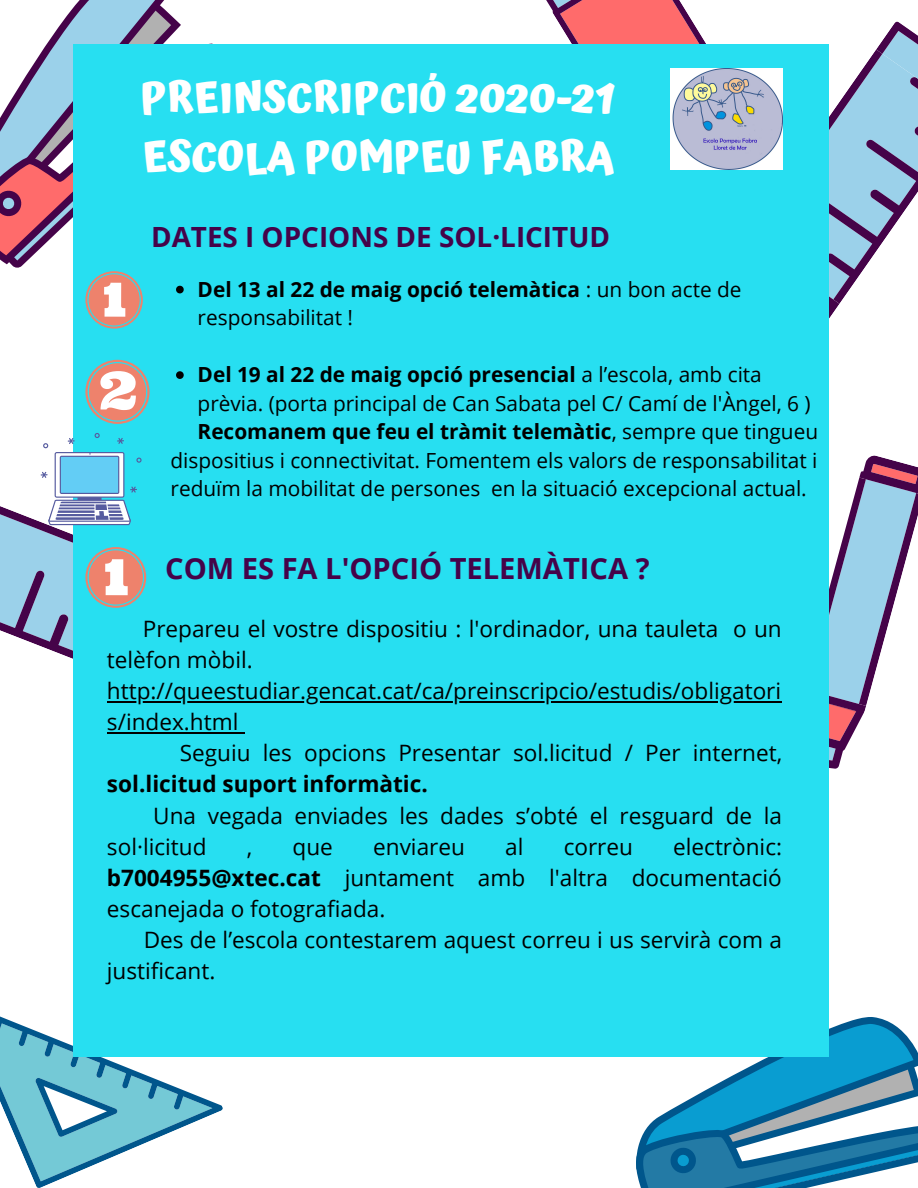
<style>
.page{position:relative;width:918px;height:1188px;background:#fff}
.page>*{position:absolute;margin:0;border:0;box-sizing:border-box;transform-origin:0 0}
.t1{font:700 42px/58.5px "Atma";color:#fff}
.t2{font:700 29.1px "Open Sans";color:#450349}
.t3{font:700 27.9px "Open Sans";color:#450349}
.t4{font:22.5px/31px "Open Sans";color:#000}
.t5{font:700 22.5px "Open Sans";color:#000}
.t6{font:20.85px "Open Sans";color:#000}
.t7{font:700 20.85px/28.5px "Open Sans";color:#000}
.s1{font-weight:400}
.s2{font-weight:700}
</style>
<div class="page">
<svg style="left:546px;top:0;width:372px;height:319px"></svg>
<svg style="left:829px;top:455px;width:89px;height:314px"></svg>
<svg style="left:0;top:43px;width:213px;height:225px"></svg>
<svg style="left:0;top:0;width:185px;height:229px"></svg>
<svg style="left:0;top:1016px;width:224px;height:172px"></svg>
<svg style="left:614px;top:1017px;width:304px;height:41px;fill:#099dd1"></svg>
<svg style="left:636px;top:1058px;width:282px;height:130px"></svg>
<div style="left:73px;top:44px;width:756px;height:1012px;background:#27dff1"></div>
<img style="left:671px;top:69px;width:111px;height:101px">
<svg style="left:85px;top:271px;width:58px;height:58px"></svg>
<svg style="left:176px;top:286px;width:8px;height:7px"></svg>
<svg style="left:176px;top:371px;width:8px;height:8px"></svg>
<hr style="left:107px;top:701px;width:675px;height:1px;background:#000">
<hr style="left:107px;top:732px;width:137px;height:2px;background:#000">
<svg style="left:85px;top:360px;width:65px;height:64px"></svg>
<svg style="left:0;top:433px;width:237px;height:270px"></svg>
<h1 class="t1" style="left:140px;top:68px;width:477px">PREINSCRIPCIÓ 2020-21<br>ESCOLA POMPEU FABRA</h1>
<p class="t3" style="left:151px;top:217px;width:460px">DATES I OPCIONS DE SOL·LICITUD</p>
<p class="t7" style="left:198px;top:274px;width:546px">Del 13 al 22 de maig opció telemàtica <span class="s1">: un bon acte de responsabilitat !</span></p>
<p class="t7" style="left:198px;top:360px;width:566px">Del 19 al 22 de maig opció presencial <span class="s1">a l’escola, amb cita</span></p>
<p class="t6" style="left:198px;top:388px;width:615px">prèvia. (porta principal de Can Sabata pel C/ Camí de l'Àngel, 6 )</p>
<p class="t7" style="left:198px;top:417px;width:622px">Recomanem que feu el tràmit telemàtic<span class="s1">, sempre que tingueu</span></p>
<p class="t6" style="left:171px;top:445px;width:648px">dispositius i connectivitat. Fomentem els valors de responsabilitat i</p>
<p class="t6" style="left:171px;top:474px;width:638px">reduïm la mobilitat de persones en la situació excepcional actual.</p>
<p class="t2" style="left:165px;top:548px;width:486px">COM ES FA L'OPCIÓ TELEMÀTICA ?</p>
<p class="t4" style="left:107px;top:613px;width:676px;text-indent:36px">Prepareu el vostre dispositiu : l'ordinador, una tauleta o un telèfon mòbil. http://queestudiar.gencat.cat/ca/preinscripcio/estudis/obligatori s/index.html</p>
<p class="t4" style="left:180px;top:737px;width:604px">Seguiu les opcions Presentar sol.licitud / Per internet,</p>
<p class="t5" style="left:107px;top:768px;width:322px">sol.licitud suport informàtic.</p>
<p class="t4" style="left:107px;top:799px;width:677px;text-indent:46px">Una vegada enviades les dades s’obté el resguard de la sol·licitud</p>
<p class="t4" style="left:247px;top:830px;width:7px">,</p>
<p class="t4" style="left:293px;top:830px;width:42px">que</p>
<p class="t4" style="left:373px;top:830px;width:93px">enviareu</p>
<p class="t4" style="left:505px;top:830px;width:20px">al</p>
<p class="t4" style="left:564px;top:830px;width:71px">correu</p>
<p class="t4" style="left:107px;top:830px;width:677px;text-align:justify;text-indent:566px">electrònic: <span class="s2">b7004955@xtec.cat</span> juntament amb l'altra documentació escanejada o fotografiada.</p>
<p class="t4" style="left:107px;top:924px;width:676px;text-indent:37px">Des de l’escola contestarem aquest correu i us servirà com a justificant.</p>
</div>
